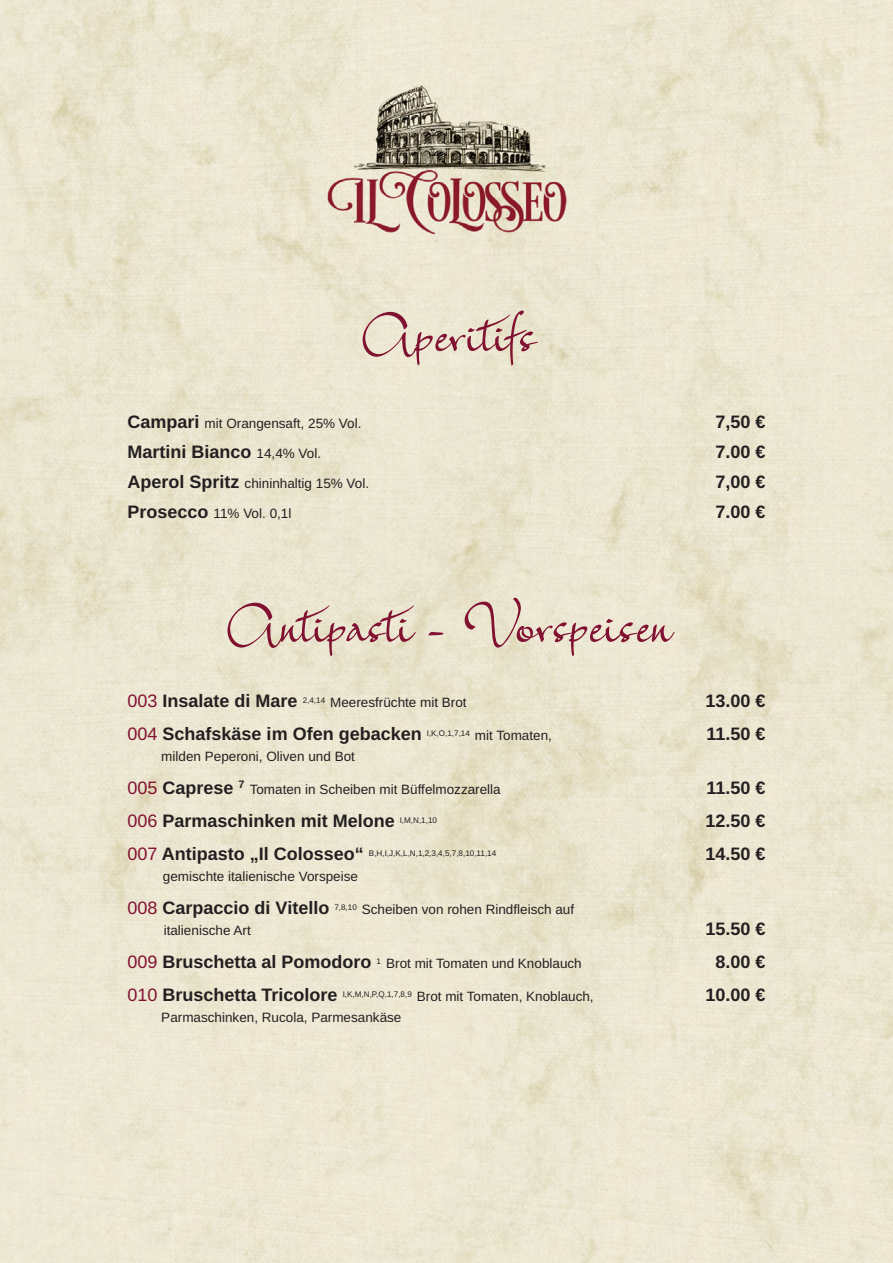
<style>
.page{position:relative;width:893px;height:1263px;background:#fff}
.page>*{position:absolute;margin:0;border:0;box-sizing:border-box;transform-origin:0 0}
.t1{font:900 54px "Genial";color:#811131}
.t2{font:700 18px "Arimo";color:#231f20}
.t3{font:13.5px/21px "Arimo";color:#231f20}
.t4{font:8.1px "Arimo";color:#231f20}
.s1{font-weight:700;font-size:18px}
.s2{font-weight:400;font-size:13.5px}
.s3{font-size:18px;color:#811131}
.s4{font-weight:400;color:#811131}
</style>
<div class="page">
<img style="left:0;top:0;width:893px;height:1263px">
<h1 class="t1" style="left:358px;top:310px;width:179px">Aperitifs</h1>
<p class="t3" style="left:128px;top:413px;width:235px"><span class="s1">Campari</span> mit Orangensaft, 25% Vol.</p>
<h2 class="t2" style="left:715px;top:411px;width:52px">7,50 €</h2>
<h2 class="t2" style="left:128px;top:441px;width:195px">Martini Bianco <span class="s2">14,4% Vol.</span></h2>
<h2 class="t2" style="left:715px;top:441px;width:52px">7.00 €</h2>
<p class="t3" style="left:128px;top:473px;width:243px"><span class="s1">Aperol Spritz</span> chininhaltig 15% Vol.</p>
<h2 class="t2" style="left:715px;top:471px;width:52px">7,00 €</h2>
<p class="t3" style="left:128px;top:503px;width:165px"><span class="s1">Prosecco</span> 11% Vol. 0,1l</p>
<h2 class="t2" style="left:715px;top:501px;width:52px">7.00 €</h2>
<h1 class="t1" style="left:222px;top:601px;width:449px">Antipasti - Vorspeisen</h1>
<p class="t3" style="left:128px;top:692px;width:341px"><span class="s3">003</span> <span class="s1">Insalate di Mare</span> <sup>2,4,14</sup> Meeresfrüchte mit Brot</p>
<h2 class="t2" style="left:705px;top:690px;width:62px">13.00 €</h2>
<h2 class="t2" style="left:128px;top:723px;width:426px"><span class="s4">004</span> Schafskäse im Ofen gebacken <sup>I,K,O,1,7,14</sup> <span class="s2">mit Tomaten,</span></h2>
<h2 class="t2" style="left:706px;top:723px;width:61px">11.50 €</h2>
<p class="t3" style="left:161px;top:746px;width:195px">milden Peperoni, Oliven und Bot</p>
<p class="t3" style="left:128px;top:779px;width:375px"><span class="s3">005</span> <span class="s1">Caprese</span> <sup>7</sup> Tomaten in Scheiben mit Büffelmozzarella</p>
<h2 class="t2" style="left:706px;top:777px;width:61px">11.50 €</h2>
<h2 class="t2" style="left:128px;top:810px;width:311px"><span class="s4">006</span> Parmaschinken mit Melone <sup>I,M,N,1,10</sup></h2>
<h2 class="t2" style="left:705px;top:810px;width:62px">12.50 €</h2>
<p class="t4" style="left:128px;top:848px;width:370px"><span class="s3">007</span> <span class="s1">Antipasto „Il Colosseo“</span> B,H,I,J,K,L,N,1,2,3,4,5,7,8,10,11,14</p>
<h2 class="t2" style="left:705px;top:843px;width:62px">14.50 €</h2>
<p class="t3" style="left:163px;top:866px;width:197px">gemischte italienische Vorspeise</p>
<p class="t3" style="left:164px;top:899px;width:412px;text-indent:-36px"><span class="s3">008</span> <span class="s1">Carpaccio di Vitello</span> <sup>7,8,10</sup> Scheiben von rohen Rindfleisch auf italienische Art</p>
<h2 class="t2" style="left:705px;top:918px;width:62px">15.50 €</h2>
<p class="t3" style="left:128px;top:953px;width:456px"><span class="s3">009</span> <span class="s1">Bruschetta al Pomodoro</span> <sup>1</sup> Brot mit Tomaten und Knoblauch</p>
<h2 class="t2" style="left:715px;top:951px;width:52px">8.00 €</h2>
<p class="t3" style="left:128px;top:986px;width:468px"><span class="s3">010</span> <span class="s1">Bruschetta Tricolore</span> <sup>I,K,M,N,P,Q,1,7,8,9</sup> Brot mit Tomaten, Knoblauch,</p>
<h2 class="t2" style="left:705px;top:984px;width:62px">10.00 €</h2>
<p class="t3" style="left:161px;top:1007px;width:242px">Parmaschinken, Rucola, Parmesankäse</p>
</div>
